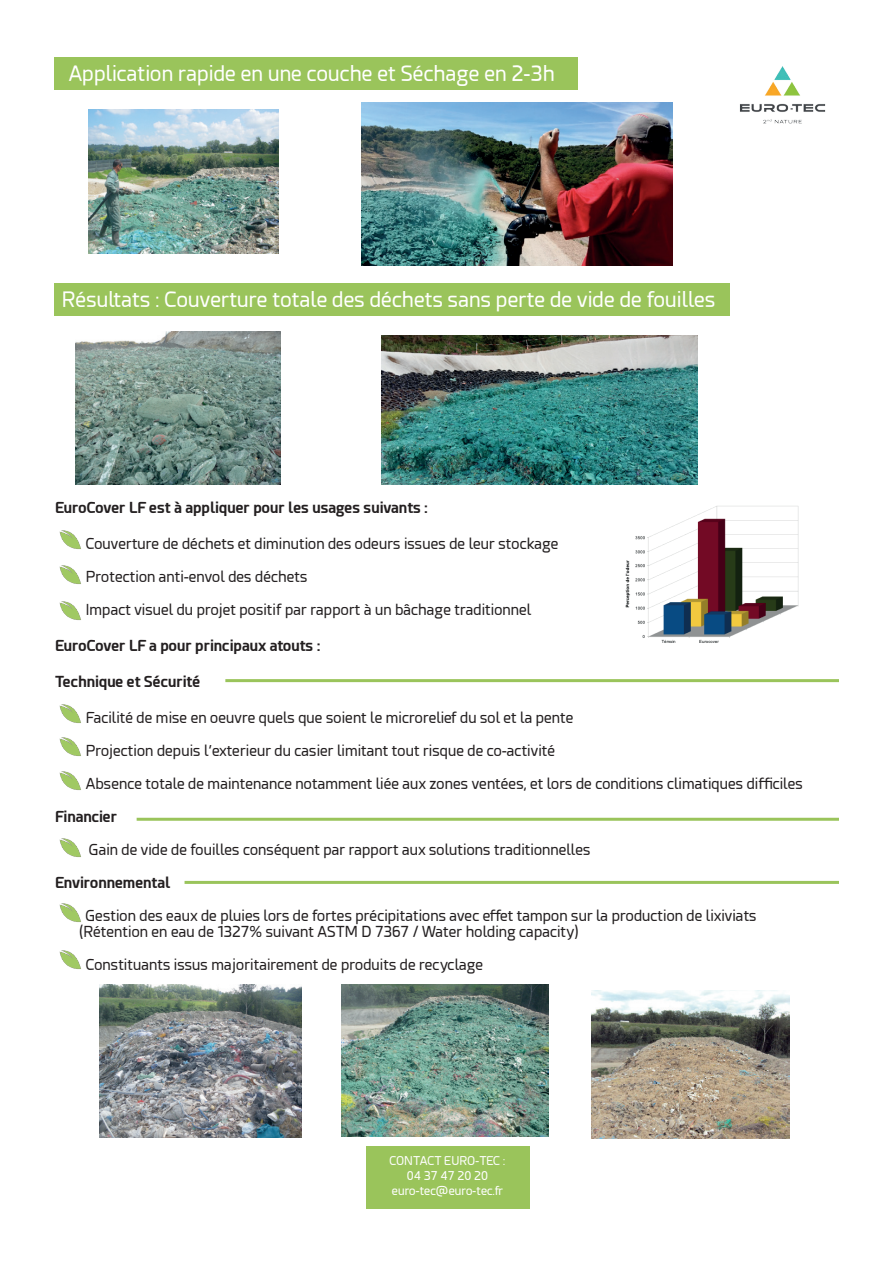
<style>
.page{position:relative;width:893px;height:1263px;background:#fff}
.page>*{position:absolute;margin:0;border:0;box-sizing:border-box;transform-origin:0 0}
.t1{font:21px "Esphimere";color:#fff}
.t2{font:15px/16.5px "Esphimere";color:#231f20}
.t3{font:700 15px "Esphimere";color:#231f20}
.t4{font:12px/15px "Esphimere";color:#fff;text-align:center}
</style>
<div class="page">
<div style="left:54px;top:57px;width:523px;height:33px;background:#9ac45b"></div>
<img style="left:89px;top:109px;width:189px;height:145px">
<img style="left:361px;top:102px;width:311px;height:164px">
<img style="left:740px;top:66px;width:86px;height:58px">
<div style="left:54px;top:283px;width:676px;height:33px;background:#9ac45b"></div>
<img style="left:75px;top:332px;width:205px;height:153px">
<img style="left:381px;top:335px;width:316px;height:150px">
<hr style="left:225px;top:679px;width:614px;height:3px;background:#9ac45b">
<hr style="left:137px;top:818px;width:702px;height:3px;background:#9ac45b">
<hr style="left:185px;top:881px;width:654px;height:3px;background:#9ac45b">
<img style="left:99px;top:984px;width:203px;height:154px">
<img style="left:341px;top:984px;width:208px;height:153px">
<img style="left:591px;top:990px;width:198px;height:148px">
<div style="left:366px;top:1145px;width:163px;height:63px;background:#9ac45b"></div>
<img style="left:59px;top:530px;width:22px;height:19px">
<img style="left:59px;top:565px;width:22px;height:19px">
<img style="left:59px;top:601px;width:22px;height:19px">
<img style="left:59px;top:704px;width:22px;height:19px">
<img style="left:59px;top:737px;width:22px;height:19px">
<img style="left:59px;top:771px;width:22px;height:19px">
<img style="left:59px;top:838px;width:22px;height:19px">
<img style="left:59px;top:903px;width:22px;height:19px">
<img style="left:59px;top:950px;width:22px;height:19px">
<img style="left:625px;top:506px;width:174px;height:137px">
<h1 class="t1" style="left:69px;top:61px;width:488px">Application rapide en une couche et Séchage en 2-3h</h1>
<h1 class="t1" style="left:62px;top:288px;width:655px">Résultats : Couverture totale des déchets sans perte de vide de fouilles</h1>
<p class="t3" style="left:55px;top:498px;width:374px">EuroCover LF est à appliquer pour les usages suivants :</p>
<p class="t2" style="left:86px;top:535px;width:474px">Couverture de déchets et diminution des odeurs issues de leur stockage</p>
<p class="t2" style="left:86px;top:568px;width:223px">Protection anti-envol des déchets</p>
<p class="t2" style="left:86px;top:601px;width:447px">Impact visuel du projet positif par rapport à un bâchage traditionnel</p>
<p class="t3" style="left:55px;top:636px;width:267px">EuroCover LF a pour principaux atouts :</p>
<p class="t3" style="left:55px;top:672px;width:147px">Technique et Sécurité</p>
<p class="t2" style="left:86px;top:709px;width:489px">Facilité de mise en oeuvre quels que soient le microrelief du sol et la pente</p>
<p class="t2" style="left:86px;top:742px;width:471px">Projection depuis l’exterieur du casier limitant tout risque de co-activité</p>
<p class="t2" style="left:86px;top:775px;width:719px">Absence totale de maintenance notamment liée aux zones ventées, et lors de conditions climatiques difficiles</p>
<p class="t3" style="left:55px;top:807px;width:64px">Financier</p>
<p class="t2" style="left:89px;top:841px;width:503px">Gain de vide de fouilles conséquent par rapport aux solutions traditionnelles</p>
<p class="t3" style="left:55px;top:873px;width:117px">Environnemental</p>
<p class="t2" style="left:79px;top:907px;width:679px;text-indent:7px">Gestion des eaux de pluies lors de fortes précipitations avec effet tampon sur la production de lixiviats (Rétention en eau de 1327% suivant ASTM D 7367 / Water holding capacity)</p>
<p class="t2" style="left:86px;top:957px;width:399px">Constituants issus majoritairement de produits de recyclage</p>
<p class="t4" style="left:390px;top:1153px;width:117px">CONTACT EURO-TEC :<br>04 37 47 20 20 euro-tec@euro-tec.fr</p>
</div>
